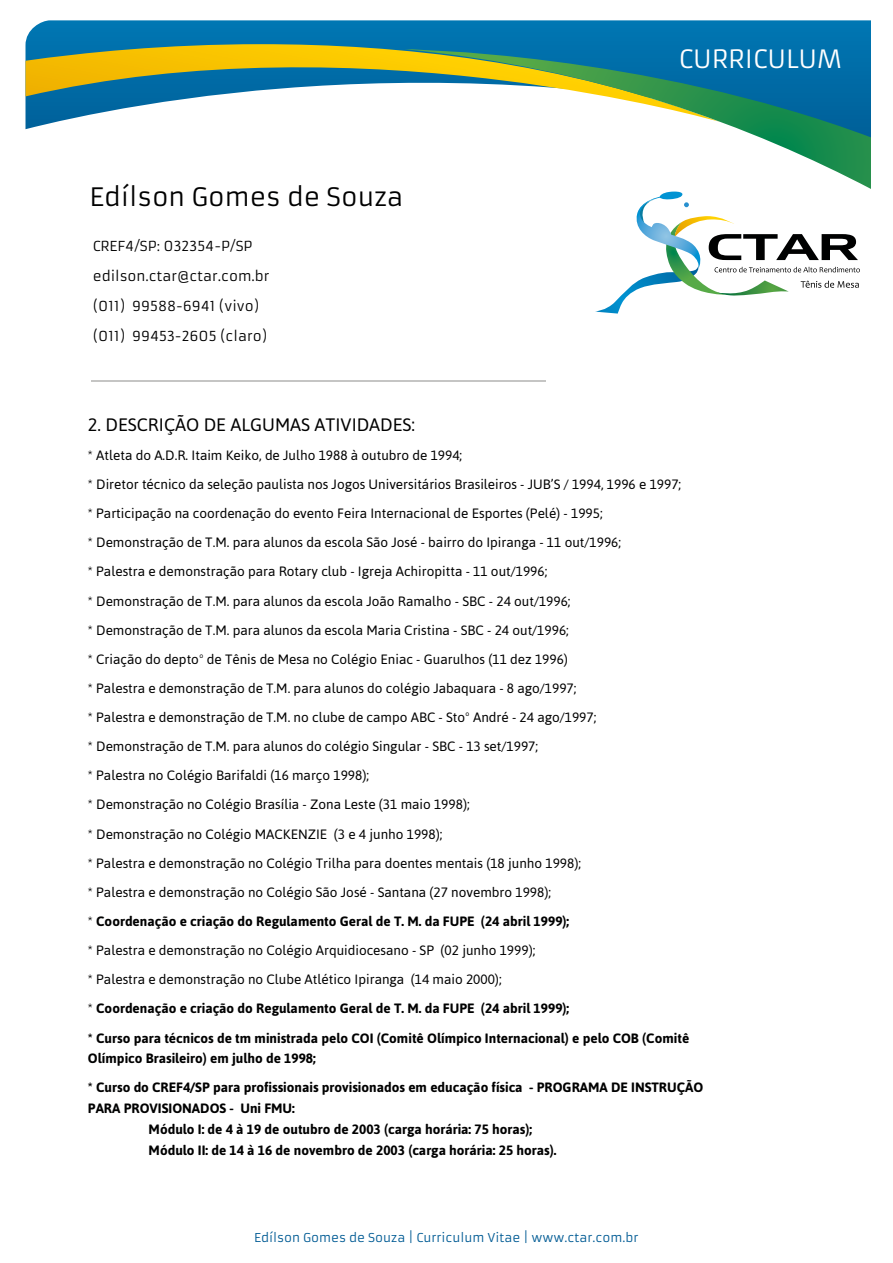
<style>
.page{position:relative;width:893px;height:1263px;background:#fff}
.page>*{position:absolute;margin:0;border:0;box-sizing:border-box;transform-origin:0 0}
.t1{font:24.9px "Armata";color:#000101}
.t2{font:24.75px "Armata";color:#fff}
.t3{font:18px "Asap";color:#000101}
.t4{font:13.5px/29.1px "Asap";color:#000101}
.t5{font:700 13.5px/20.9px "Asap";color:#000101}
.t6{font:13.5px "Armata";color:#000101}
.t7{font:12px "Armata";color:#005b94}
.s1{font-weight:700}
</style>
<div class="page">
<svg style="left:26px;top:20px;width:845px;height:109px"></svg>
<svg style="left:26px;top:20px;width:694px;height:102px"></svg>
<svg style="left:404px;top:49px;width:467px;height:140px"></svg>
<hr style="left:91px;top:381px;width:454px;height:1px;background:#c5c5c4">
<svg style="left:595px;top:192px;width:265px;height:122px"></svg>
<h1 class="t1" style="left:90px;top:181px;width:315px">Edílson Gomes de Souza</h1>
<p class="t6" style="left:93px;top:238px;width:161px">CREF4/SP: 032354-P/SP</p>
<p class="t6" style="left:93px;top:267px;width:178px">edilson.ctar@ctar.com.br</p>
<p class="t6" style="left:93px;top:297px;width:168px">(011) 99588-6941 (vivo)</p>
<p class="t6" style="left:93px;top:327px;width:176px">(011) 99453-2605 (claro)</p>
<h2 class="t2" style="left:679px;top:44px;width:165px">CURRICULUM</h2>
<h3 class="t3" style="left:88px;top:414px;width:329px">2. DESCRIÇÃO DE ALGUMAS ATIVIDADES:</h3>
<p class="t4" style="left:88px;top:440px;width:603px">* Atleta do A.D.R. Itaim Keiko, de Julho 1988 à outubro de 1994;<br>* Diretor técnico da seleção paulista nos Jogos Universitários Brasileiros - JUB’S / 1994, 1996 e 1997; * Participação na coordenação do evento Feira Internacional de Esportes (Pelé) - 1995;<br>* Demonstração de T.M. para alunos da escola São José - bairro do Ipiranga - 11 out/1996;<br>* Palestra e demonstração para Rotary club - Igreja Achiropitta - 11 out/1996;<br>* Demonstração de T.M. para alunos da escola João Ramalho - SBC - 24 out/1996;<br>* Demonstração de T.M. para alunos da escola Maria Cristina - SBC - 24 out/1996;<br>* Criação do deptoº de Tênis de Mesa no Colégio Eniac - Guarulhos (11 dez 1996)<br>* Palestra e demonstração de T.M. para alunos do colégio Jabaquara - 8 ago/1997;<br>* Palestra e demonstração de T.M. no clube de campo ABC - Stoº André - 24 ago/1997;<br>* Demonstração de T.M. para alunos do colégio Singular - SBC - 13 set/1997;<br>* Palestra no Colégio Barifaldi (16 março 1998);<br>* Demonstração no Colégio Brasília - Zona Leste (31 maio 1998);<br>* Demonstração no Colégio MACKENZIE (3 e 4 junho 1998);<br>* Palestra e demonstração no Colégio Trilha para doentes mentais (18 junho 1998);<br>* Palestra e demonstração no Colégio São José - Santana (27 novembro 1998);<br>* <span class="s1">Coordenação e criação do Regulamento Geral de T. M. da FUPE (24 abril 1999);<br></span>* Palestra e demonstração no Colégio Arquidiocesano - SP (02 junho 1999);<br>* Palestra e demonstração no Clube Atlético Ipiranga (14 maio 2000);<br>* <span class="s1">Coordenação e criação do Regulamento Geral de T. M. da FUPE (24 abril 1999);<br>* Curso para técnicos de tm ministrada pelo COI (Comitê Olímpico Internacional) e pelo COB (Comitê</span></p>
<p class="t5" style="left:88px;top:1044px;width:617px;line-height:29.1px">Olímpico Brasileiro) em julho de 1998;<br>* Curso do CREF4/SP para profissionais provisionados em educação física - PROGRAMA DE INSTRUÇÃO</p>
<p class="t5" style="left:149px;top:1098px;width:409px;text-indent:-61px">PARA PROVISIONADOS - Uni FMU:<br>Módulo I: de 4 à 19 de outubro de 2003 (carga horária: 75 horas);<br>Módulo II: de 14 à 16 de novembro de 2003 (carga horária: 25 horas).</p>
<p class="t7" style="left:254px;top:1230px;width:386px">Edílson Gomes de Souza | Curriculum Vitae | www.ctar.com.br</p>
</div>
